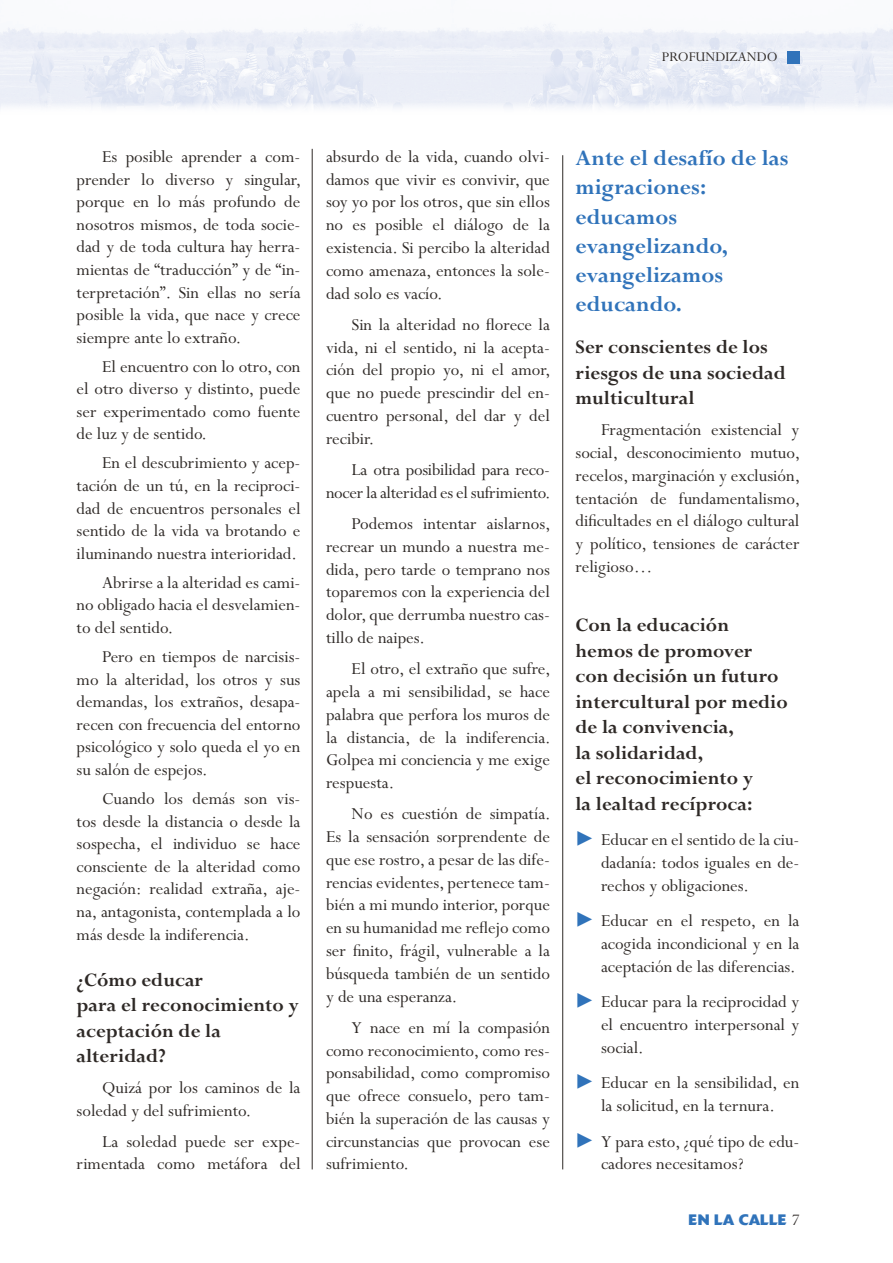
<style>
.page{position:relative;width:893px;height:1263px;background:#fff}
.page>*{position:absolute;margin:0;border:0;box-sizing:border-box;transform-origin:0 0}
.t1{font:700 24px/29.1px "Perpetua";color:#3073ba}
.t2{font:700 21px/25.5px "Perpetua";color:#2e2926}
.t3{font:18.75px/22.8px "Perpetua";color:#2e2926;text-align:justify}
.t4{font:15px "Perpetua";color:#2e2926}
.t5{font:700 15px "Delta";color:#3073ba}
.s1{font-family:"European Pi Four";color:#3073ba}
.s2{font-family:"Perpetua";font-weight:400;font-style:italic;font-size:18px;color:#2e2926}
</style>
<div class="page">
<hr style="left:312px;top:149px;width:1px;height:1020px;background:#2e2926">
<hr style="left:562px;top:155px;width:1px;height:1014px;background:#2e2926">
<svg style="left:0;top:23px;width:453px;height:85px;fill:#ebeef7"></svg>
<svg style="left:453px;top:23px;width:440px;height:85px;fill:#ebeef7"></svg>
<div style="left:787px;top:51px;width:12px;height:13px;background:#3073ba"></div>
<p class="t4" style="left:662px;top:49px;width:117px">PROFUNDIZANDO</p>
<p class="t3" style="left:77px;top:146px;width:226px;text-indent:26px">Es posible aprender a com&shy;prender lo diverso y singular, porque en lo más profundo de nosotros mismos, de toda socie&shy;dad y de toda cultura hay herra&shy;mientas de “traducción” y de “in&shy;terpretación”. Sin ellas no sería posible la vida, que nace y crece siempre ante lo extraño.</p>
<p class="t3" style="left:77px;top:356px;width:225px;text-indent:26px">El encuentro con lo otro, con el otro diverso y distinto, puede ser experimentado como fuente de luz y de sentido.</p>
<p class="t3" style="left:77px;top:452px;width:225px;text-indent:26px">En el descubrimiento y acep&shy;tación de un tú, en la reciproci&shy;dad de encuentros personales el sentido de la vida va brotando e iluminando nuestra interioridad.</p>
<p class="t3" style="left:77px;top:572px;width:225px;text-indent:26px">Abrirse a la alteridad es cami&shy;no obligado hacia el desvelamien&shy;to del sentido.</p>
<p class="t3" style="left:77px;top:646px;width:225px;text-indent:26px">Pero en tiempos de narcisis&shy;mo la alteridad, los otros y sus demandas, los extraños, desapa&shy;recen con frecuencia del entorno psicológico y solo queda el yo en su salón de espejos.</p>
<p class="t3" style="left:77px;top:788px;width:225px;text-indent:26px">Cuando los demás son vis&shy;tos desde la distancia o desde la sospecha, el individuo se hace consciente de la alteridad como negación: realidad extraña, aje&shy;na, antagonista, contemplada a lo más desde la indiferencia.</p>
<p class="t2" style="left:77px;top:968px;width:224px">¿Cómo educar<br>para el reconocimiento y aceptación de la alteridad?</p>
<p class="t3" style="left:77px;top:1077px;width:225px;text-indent:26px">Quizá por los caminos de la soledad y del sufrimiento.</p>
<p class="t3" style="left:77px;top:1131px;width:225px;text-align:right">La soledad puede ser expe&shy;rimentada como metáfora del</p>
<p class="t3" style="left:326px;top:146px;width:225px">absurdo de la vida, cuando olvi&shy;damos que vivir es convivir, que soy yo por los otros, que sin ellos no es posible el diálogo de la existencia. Si percibo la alteridad como amenaza, entonces la sole&shy;dad solo es vacío.</p>
<p class="t3" style="left:326px;top:314px;width:226px;text-indent:26px">Sin la alteridad no florece la vida, ni el sentido, ni la acepta&shy;ción del propio yo, ni el amor, que no puede prescindir del en&shy;cuentro personal, del dar y del recibir.</p>
<p class="t3" style="left:326px;top:459px;width:226px;text-align:right">La otra posibilidad para reco&shy;nocer la alteridad es el sufrimiento.</p>
<p class="t3" style="left:326px;top:513px;width:226px;text-indent:26px">Podemos intentar aislarnos, recrear un mundo a nuestra me&shy;dida, pero tarde o temprano nos toparemos con la experiencia del dolor, que derrumba nuestro cas&shy;tillo de naipes.</p>
<p class="t3" style="left:326px;top:658px;width:226px;text-indent:26px">El otro, el extraño que sufre, apela a mi sensibilidad, se hace palabra que perfora los muros de la distancia, de la indiferencia.<br>Golpea mi conciencia y me exige respuesta.</p>
<p class="t3" style="left:326px;top:803px;width:226px;text-indent:26px">No es cuestión de simpatía.<br>Es la sensación sorprendente de que ese rostro, a pesar de las dife&shy;rencias evidentes, pertenece tam&shy;bién a mi mundo interior, porque en su humanidad me reflejo como ser finito, frágil, vulnerable a la búsqueda también de un sentido y de una esperanza.</p>
<p class="t3" style="left:326px;top:1017px;width:225px;text-indent:26px">Y nace en mí la compasión como reconocimiento, como res&shy;ponsabilidad, como compromiso que ofrece consuelo, pero tam&shy;bién la superación de las causas y circunstancias que provocan ese sufrimiento.</p>
<p class="t1" style="left:575px;top:145px;width:214px">Ante el desafío de las migraciones: educamos evangelizando, evangelizamos educando.</p>
<p class="t2" style="left:575px;top:335px;width:212px">Ser conscientes de los riesgos de una sociedad multicultural</p>
<p class="t3" style="left:575px;top:419px;width:226px;text-indent:26px">Fragmentación existencial y social, desconocimiento mutuo, recelos, marginación y exclusión, tentación de fundamentalismo, dificultades en el diálogo cultural y político, tensiones de carácter religioso…</p>
<p class="t2" style="left:575px;top:613px;width:214px">Con la educación hemos de promover con decisión un futuro intercultural por medio de la convivencia,<br>la solidaridad,<br>el reconocimiento y<br>la lealtad recíproca:</p>
<p class="t3" style="left:601px;top:829px;width:200px;text-indent:-26px"><span class="s1">P</span> Educar en el sentido de la ciu&shy;dadanía: todos iguales en de&shy;rechos y obligaciones.</p>
<p class="t3" style="left:601px;top:910px;width:200px;text-indent:-26px"><span class="s1">P</span> Educar en el respeto, en la acogida incondicional y en la aceptación de las diferencias.</p>
<p class="t3" style="left:601px;top:991px;width:200px;text-indent:-26px"><span class="s1">P</span> Educar para la reciprocidad y el encuentro interpersonal y social.</p>
<p class="t3" style="left:575px;top:1072px;width:225px;text-align:center"><span class="s1">P</span> Educar en la sensibilidad, en la solicitud, en la ternura.</p>
<p class="t3" style="left:601px;top:1130px;width:200px;text-indent:-26px"><span class="s1">P</span> Y para esto, ¿qué tipo de edu&shy;cadores necesitamos?</p>
<p class="t5" style="left:689px;top:1210px;width:112px">EN LA CALLE <span class="s2">7</span></p>
</div>
